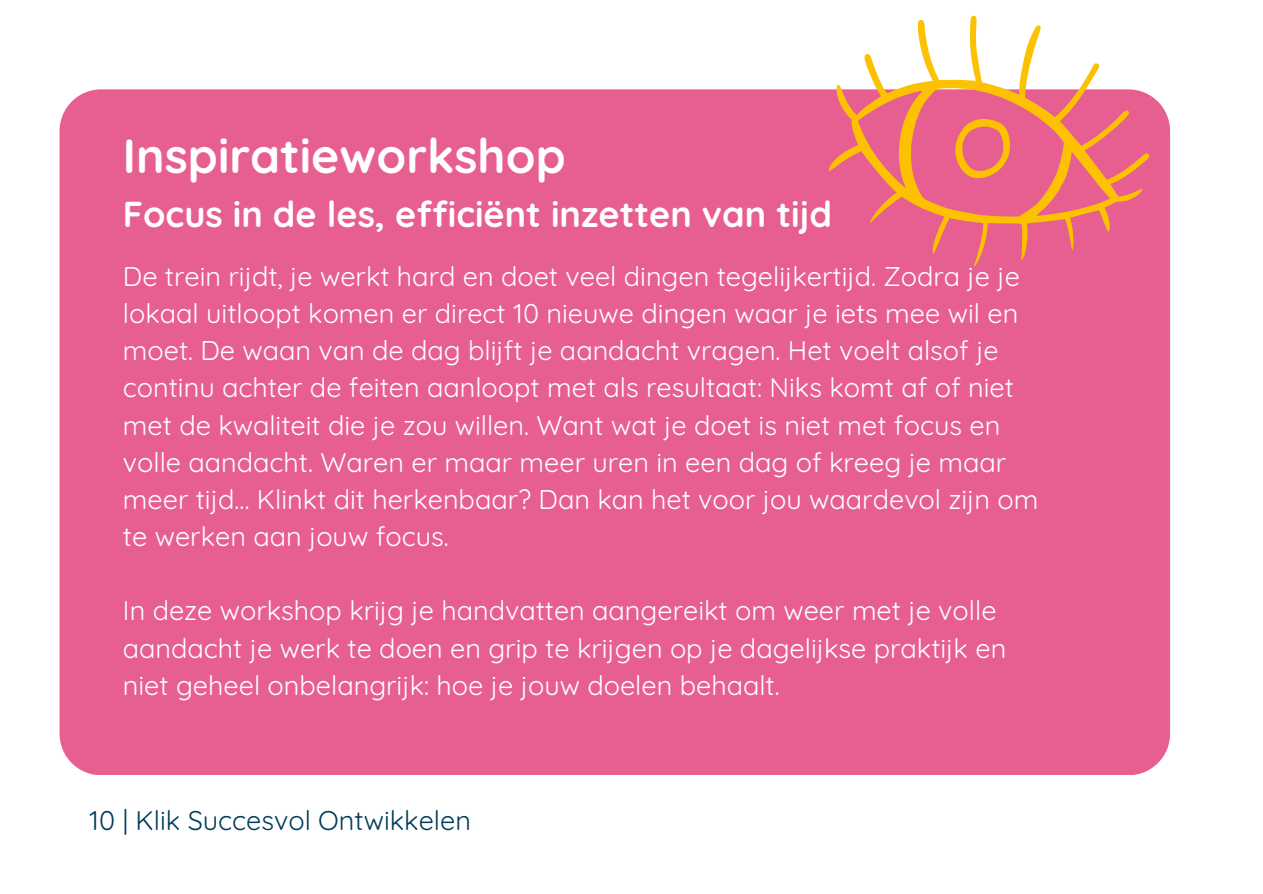
<style>
.page{position:relative;width:1263px;height:894px;background:#fff}
.page>*{position:absolute;margin:0;border:0;box-sizing:border-box;transform-origin:0 0}
.t1{font:700 48px "Quicksand";color:#fff}
.t2{font:700 36px "Quicksand";color:#fff}
.t3{font:27px/37.2px "Quicksand";color:#fff}
.t4{font:27px "Quicksand";color:#003b5a}
</style>
<div class="page">
<div style="left:60px;top:89px;width:1110px;height:686px;background:#e75f90"></div>
<svg style="left:804px;top:15px;width:367px;height:285px;fill:#e75f90"></svg>
<p class="t1" style="left:123px;top:125px;width:444px">Inspiratieworkshop</p>
<p class="t2" style="left:123px;top:191px;width:711px">Focus in de les, efficiënt inzetten van tijd</p>
<p class="t3" style="left:123px;top:257px;width:917px">De trein rijdt, je werkt hard en doet veel dingen tegelijkertijd. Zodra je je lokaal uitloopt komen er direct 10 nieuwe dingen waar je iets mee wil en moet. De waan van de dag blijft je aandacht vragen. Het voelt alsof je continu achter de feiten aanloopt met als resultaat: Niks komt af of niet met de kwaliteit die je zou willen. Want wat je doet is niet met focus en volle aandacht. Waren er maar meer uren in een dag of kreeg je maar meer tijd… Klinkt dit herkenbaar? Dan kan het voor jou waardevol zijn om te werken aan jouw focus.</p>
<p class="t3" style="left:123px;top:591px;width:885px">In deze workshop krijg je handvatten aangereikt om weer met je volle aandacht je werk te doen en grip te krijgen op je dagelijkse praktijk en niet geheel onbelangrijk: hoe je jouw doelen behaalt.</p>
<h1 class="t4" style="left:89px;top:802px;width:383px">10 | Klik Succesvol Ontwikkelen</h1>
</div>
